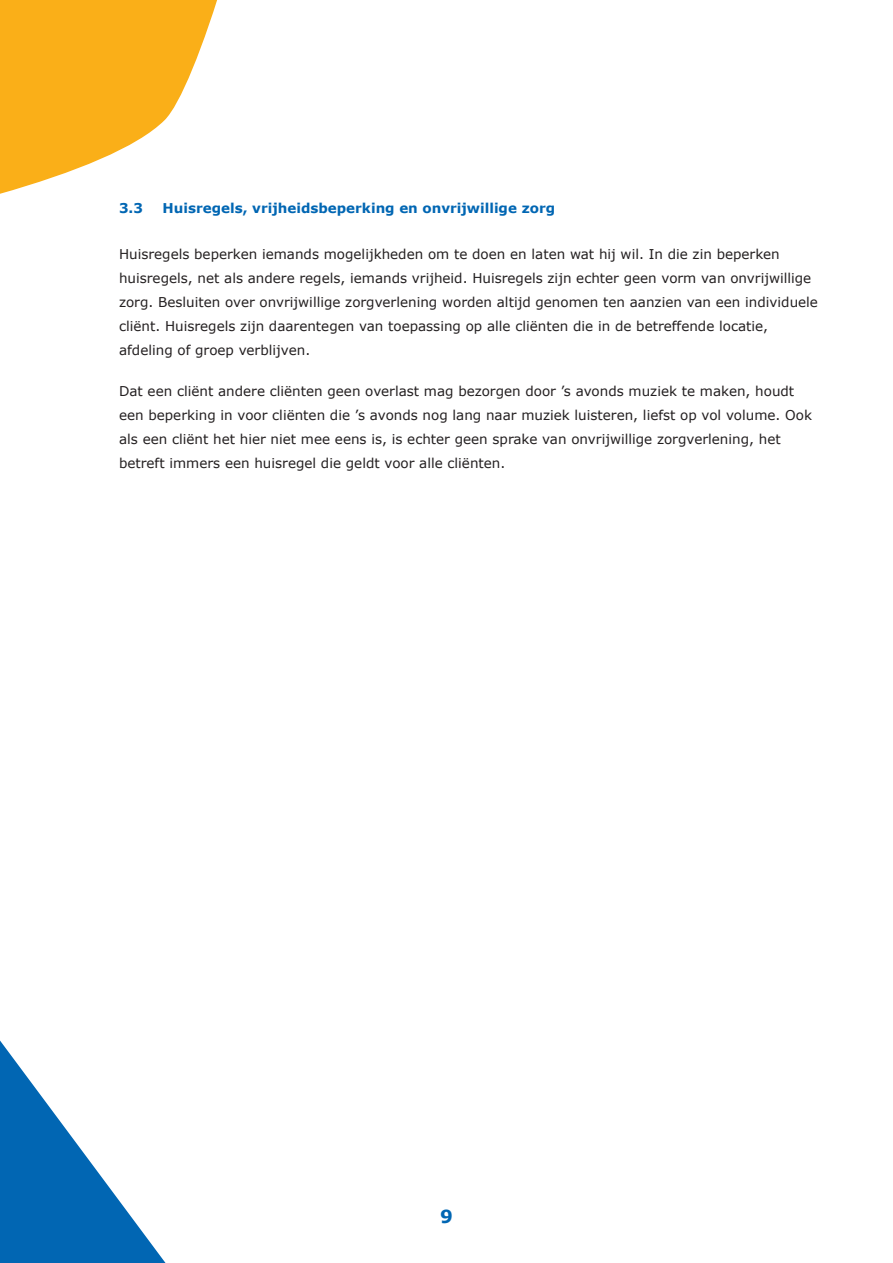
<style>
.page{position:relative;width:893px;height:1263px;background:#fff}
.page>*{position:absolute;margin:0;border:0;box-sizing:border-box;transform-origin:0 0}
.t1{font:700 18px "Verdana";color:#0166b3}
.Broodtekst{font:13.5px/24px "Verdana";color:#231f20}
.t2{font:700 13.5px "Verdana";color:#0166b3}
</style>
<div class="page">
<svg style="left:0;top:1040px;width:166px;height:223px"></svg>
<svg style="left:0;top:0;width:217px;height:194px;fill:#faaf18"></svg>
<p class="t2" style="left:119px;top:200px;width:26px">3.3</p>
<p class="t2" style="left:163px;top:200px;width:394px">Huisregels, vrijheidsbeperking en onvrijwillige zorg</p>
<p class="Broodtekst" style="left:119px;top:242px;width:700px">Huisregels beperken iemands mogelijkheden om te doen en laten wat hij wil. In die zin beperken huisregels, net als andere regels, iemands vrijheid. Huisregels zijn echter geen vorm van onvrijwillige zorg. Besluiten over onvrijwillige zorgverlening worden altijd genomen ten aanzien van een individuele cliënt. Huisregels zijn daarentegen van toepassing op alle cliënten die in de betreffende locatie, afdeling of groep verblijven.</p>
<p class="Broodtekst" style="left:119px;top:379px;width:694px">Dat een cliënt andere cliënten geen overlast mag bezorgen door ’s avonds muziek te maken, houdt een beperking in voor cliënten die ’s avonds nog lang naar muziek luisteren, liefst op vol volume. Ook als een cliënt het hier niet mee eens is, is echter geen sprake van onvrijwillige zorgverlening, het betreft immers een huisregel die geldt voor alle cliënten.</p>
<h1 class="t1" style="left:440px;top:1204px;width:14px">9</h1>
</div>
